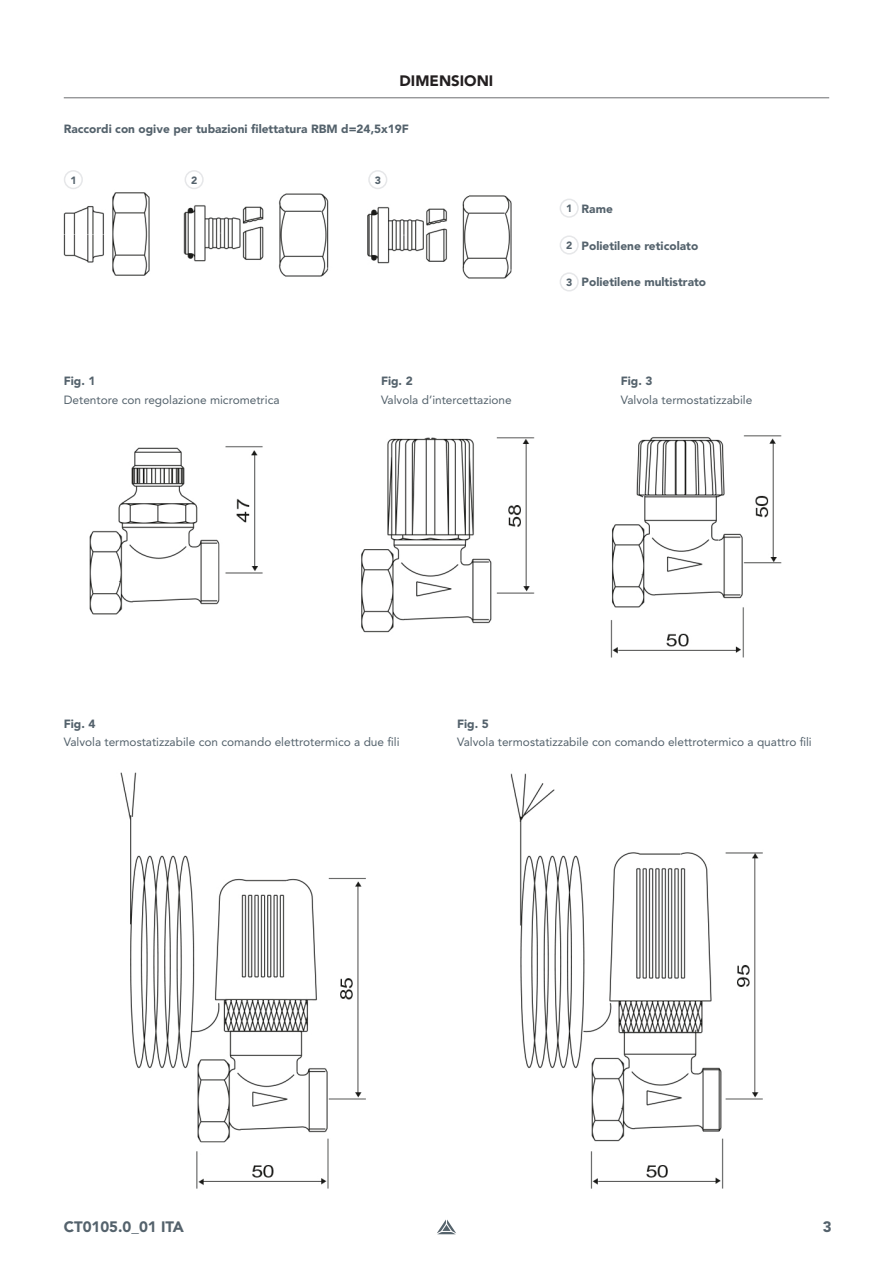
<style>
.page{position:relative;width:893px;height:1263px;background:#fff}
.page>*{position:absolute;margin:0;border:0;box-sizing:border-box;transform-origin:0 0}
.t1{font:900 15px "Avenir LT Pro";color:#54626c}
.t2{font:900 15px "Avenir LT Pro";color:#231f20}
.t3{font:11.85px "Avenir LT Pro";color:#54626c}
.t4{font:900 11.85px "Avenir LT Pro";color:#54626c}
.t5{font:900 10.5px "Avenir LT Pro";color:#54626c}
</style>
<div class="page">
<svg style="left:437px;top:1219px;width:19px;height:15px"></svg>
<img style="left:63px;top:173px;width:449px;height:106px">
<img style="left:89px;top:446px;width:174px;height:169px">
<img style="left:361px;top:437px;width:174px;height:196px">
<img style="left:610px;top:435px;width:172px;height:222px">
<img style="left:120px;top:772px;width:246px;height:417px">
<img style="left:510px;top:773px;width:253px;height:416px">
<hr style="left:64px;top:98px;width:765px;height:1px;background:#6c6d70">
<div style="left:560px;top:199px;width:19px;height:19px;border:2px solid #e6e7e9;border-radius:50%"></div>
<div style="left:65px;top:171px;width:17px;height:17px;background:#fff;border-radius:50%"></div>
<div style="left:64px;top:170px;width:19px;height:19px;border:2px solid #e6e7e9;border-radius:50%"></div>
<div style="left:185px;top:171px;width:18px;height:17px;background:#fff;border-radius:50%"></div>
<div style="left:185px;top:170px;width:19px;height:19px;border:2px solid #e6e7e9;border-radius:50%"></div>
<div style="left:369px;top:171px;width:18px;height:17px;background:#fff;border-radius:50%"></div>
<div style="left:368px;top:170px;width:19px;height:19px;border:2px solid #e6e7e9;border-radius:50%"></div>
<div style="left:560px;top:235px;width:19px;height:20px;border:2px solid #e6e7e9;border-radius:50%"></div>
<div style="left:560px;top:272px;width:19px;height:19px;border:2px solid #e6e7e9;border-radius:50%"></div>
<p class="t2" style="left:400px;top:72px;width:95px">DIMENSIONI</p>
<p class="t4" style="left:64px;top:122px;width:347px">Raccordi con ogive per tubazioni filettatura RBM d=24,5x19F</p>
<p class="t5" style="left:70px;top:174px;width:8px">1</p>
<p class="t5" style="left:191px;top:174px;width:8px">2</p>
<p class="t5" style="left:375px;top:174px;width:8px">3</p>
<p class="t4" style="left:64px;top:374px;width:33px">Fig. 1</p>
<p class="t3" style="left:64px;top:392px;width:217px">Detentore con regolazione micrometrica</p>
<p class="t4" style="left:381px;top:374px;width:33px">Fig. 2</p>
<p class="t3" style="left:381px;top:392px;width:132px">Valvola d’intercettazione</p>
<p class="t5" style="left:566px;top:202px;width:8px">1</p>
<p class="t5" style="left:566px;top:239px;width:8px">2</p>
<p class="t5" style="left:566px;top:276px;width:8px">3</p>
<p class="t4" style="left:582px;top:201px;width:33px">Rame</p>
<p class="t4" style="left:582px;top:238px;width:118px">Polietilene reticolato</p>
<p class="t4" style="left:582px;top:275px;width:126px">Polietilene multistrato</p>
<p class="t4" style="left:621px;top:374px;width:33px">Fig. 3</p>
<p class="t3" style="left:621px;top:392px;width:133px">Valvola termostatizzabile</p>
<p class="t4" style="left:64px;top:716px;width:33px">Fig. 4</p>
<p class="t3" style="left:64px;top:735px;width:337px">Valvola termostatizzabile con comando elettrotermico a due fili</p>
<p class="t4" style="left:457px;top:716px;width:33px">Fig. 5</p>
<p class="t3" style="left:457px;top:735px;width:356px">Valvola termostatizzabile con comando elettrotermico a quattro fili</p>
<p class="t1" style="left:64px;top:1218px;width:122px">CT0105.0_01 ITA</p>
<p class="t1" style="left:823px;top:1218px;width:10px">3</p>
</div>
